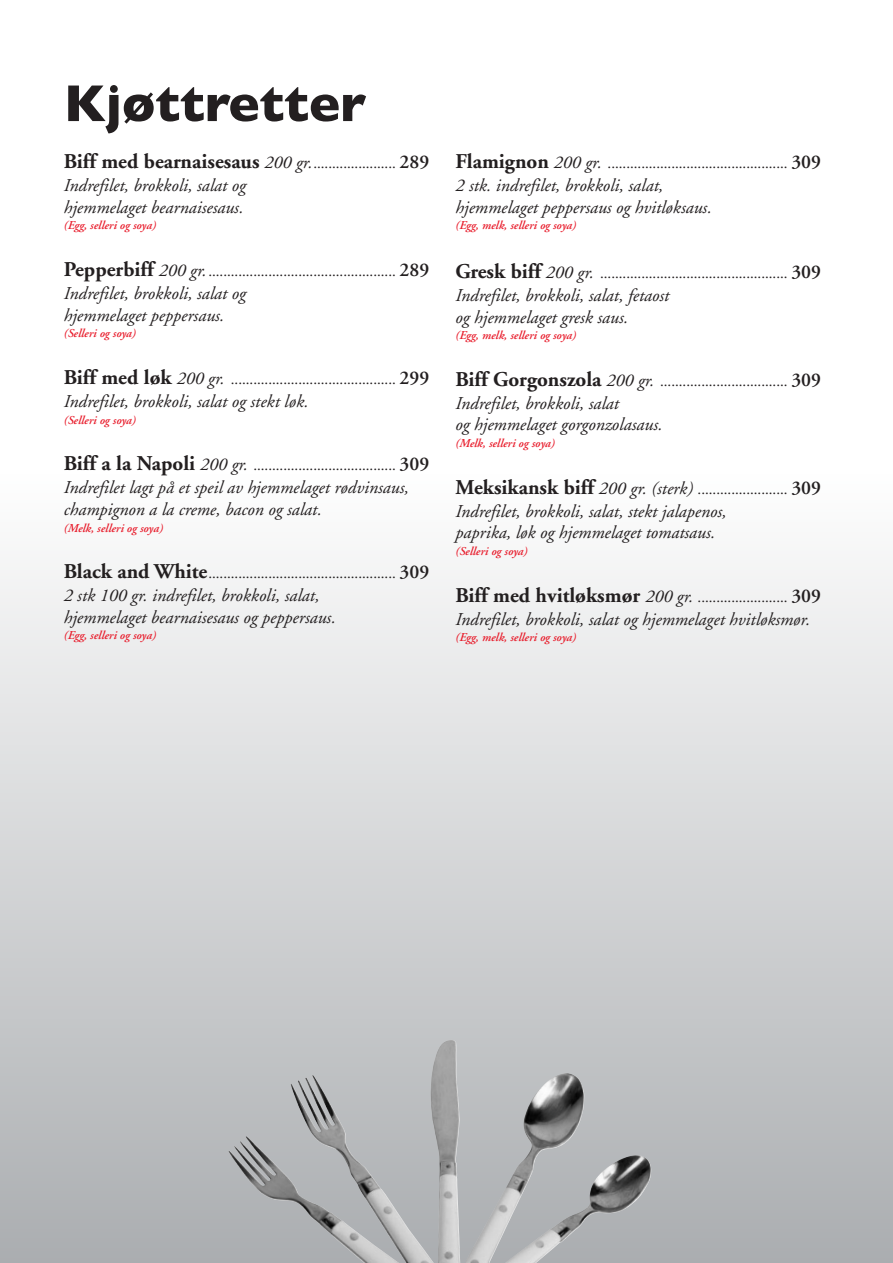
<style>
.page{position:relative;width:893px;height:1263px;background:#fff}
.page>*{position:absolute;margin:0;border:0;box-sizing:border-box;transform-origin:0 0}
.t1{font:700 52.5px "Gill Sans";color:#231f20}
.t2{font:italic 18px/21.6px "Adobe Garamond";color:#231f20}
.t3{font:15px "Adobe Garamond";color:#231f20}
.t4{font:italic 600 12px "Adobe Garamond";color:#e81d2c}
.s1{font-weight:700;font-size:21px}
.s2{font-style:italic;font-size:18px}
.s3{font-weight:600;font-size:19.5px}
</style>
<div class="page">
<div style="left:0;top:472px;width:893px;height:791px;background:linear-gradient(to bottom,#fff,#a8abae)"></div>
<img style="left:228px;top:1075px;width:339px;height:188px">
<p class="t1" style="left:64px;top:73px;width:304px">Kjøttretter</p>
<p class="t3" style="left:64px;top:157px;width:367px"><span class="s1">Biff med bearnaisesaus</span> <span class="s2">200 gr.</span>...................... <span class="s3">289</span></p>
<p class="t2" style="left:64px;top:176px;width:184px">Indrefilet, brokkoli, salat og hjemmelaget bearnaisesaus.</p>
<p class="t4" style="left:64px;top:221px;width:94px">(Egg, selleri og soya)</p>
<p class="t3" style="left:64px;top:265px;width:367px"><span class="s1">Pepperbiff</span> <span class="s2">200 gr.</span>.................................................. <span class="s3">289</span></p>
<p class="t2" style="left:64px;top:284px;width:184px">Indrefilet, brokkoli, salat og</p>
<p class="t2" style="left:64px;top:306px;width:162px">hjemmelaget peppersaus.</p>
<p class="t4" style="left:64px;top:329px;width:74px">(Selleri og soya)</p>
<p class="t3" style="left:64px;top:373px;width:367px"><span class="s1">Biff med løk</span> <span class="s2">200 gr.</span> ............................................ <span class="s3">299</span></p>
<p class="t2" style="left:64px;top:392px;width:246px">Indrefilet, brokkoli, salat og stekt løk.</p>
<p class="t4" style="left:64px;top:415px;width:74px">(Selleri og soya)</p>
<p class="t3" style="left:64px;top:460px;width:367px"><span class="s1">Biff a la Napoli</span> <span class="s2">200 gr.</span> ...................................... <span class="s3">309</span></p>
<p class="t2" style="left:64px;top:479px;width:347px">Indrefilet lagt på et speil av hjemmelaget rødvinsaus, champignon a la creme, bacon og salat.</p>
<p class="t4" style="left:64px;top:523px;width:101px">(Melk, selleri og soya)</p>
<p class="t3" style="left:64px;top:567px;width:367px"><span class="s1">Black and White</span>.................................................. <span class="s3">309</span></p>
<p class="t2" style="left:64px;top:586px;width:274px">2 stk 100 gr. indrefilet, brokkoli, salat, hjemmelaget bearnaisesaus og peppersaus.</p>
<p class="t4" style="left:64px;top:631px;width:94px">(Egg, selleri og soya)</p>
<p class="t3" style="left:455px;top:157px;width:367px"><span class="s1">Flamignon</span> <span class="s2">200 gr.</span> ................................................ <span class="s3">309</span></p>
<p class="t2" style="left:455px;top:176px;width:209px">2 stk. indrefilet, brokkoli, salat,</p>
<p class="t2" style="left:455px;top:198px;width:258px">hjemmelaget peppersaus og hvitløksaus.</p>
<p class="t4" style="left:455px;top:221px;width:122px">(Egg, melk, selleri og soya)</p>
<p class="t3" style="left:455px;top:267px;width:367px"><span class="s1">Gresk biff</span> <span class="s2">200 gr.</span> .................................................. <span class="s3">309</span></p>
<p class="t2" style="left:455px;top:286px;width:215px">Indrefilet, brokkoli, salat, fetaost</p>
<p class="t2" style="left:455px;top:308px;width:174px">og hjemmelaget gresk saus.</p>
<p class="t4" style="left:455px;top:330px;width:122px">(Egg, melk, selleri og soya)</p>
<p class="t3" style="left:455px;top:375px;width:367px"><span class="s1">Biff Gorgonszola</span> <span class="s2">200 gr.</span> .................................. <span class="s3">309</span></p>
<p class="t2" style="left:455px;top:394px;width:165px">Indrefilet, brokkoli, salat</p>
<p class="t2" style="left:455px;top:416px;width:209px">og hjemmelaget gorgonzolasaus.</p>
<p class="t4" style="left:455px;top:438px;width:101px">(Melk, selleri og soya)</p>
<p class="t3" style="left:455px;top:483px;width:367px"><span class="s1">Meksikansk biff</span> <span class="s2">200 gr. (sterk)</span> ........................ <span class="s3">309</span></p>
<p class="t2" style="left:455px;top:502px;width:273px">Indrefilet, brokkoli, salat, stekt jalapenos,</p>
<p class="t2" style="left:455px;top:524px;width:261px">paprika, løk og hjemmelaget tomatsaus.</p>
<p class="t4" style="left:455px;top:546px;width:74px">(Selleri og soya)</p>
<p class="t3" style="left:455px;top:591px;width:367px"><span class="s1">Biff med hvitløksmør</span> <span class="s2">200 gr.</span> ........................ <span class="s3">309</span></p>
<p class="t2" style="left:455px;top:610px;width:356px">Indrefilet, brokkoli, salat og hjemmelaget hvitløksmør.</p>
<p class="t4" style="left:455px;top:633px;width:122px">(Egg, melk, selleri og soya)</p>
</div>
